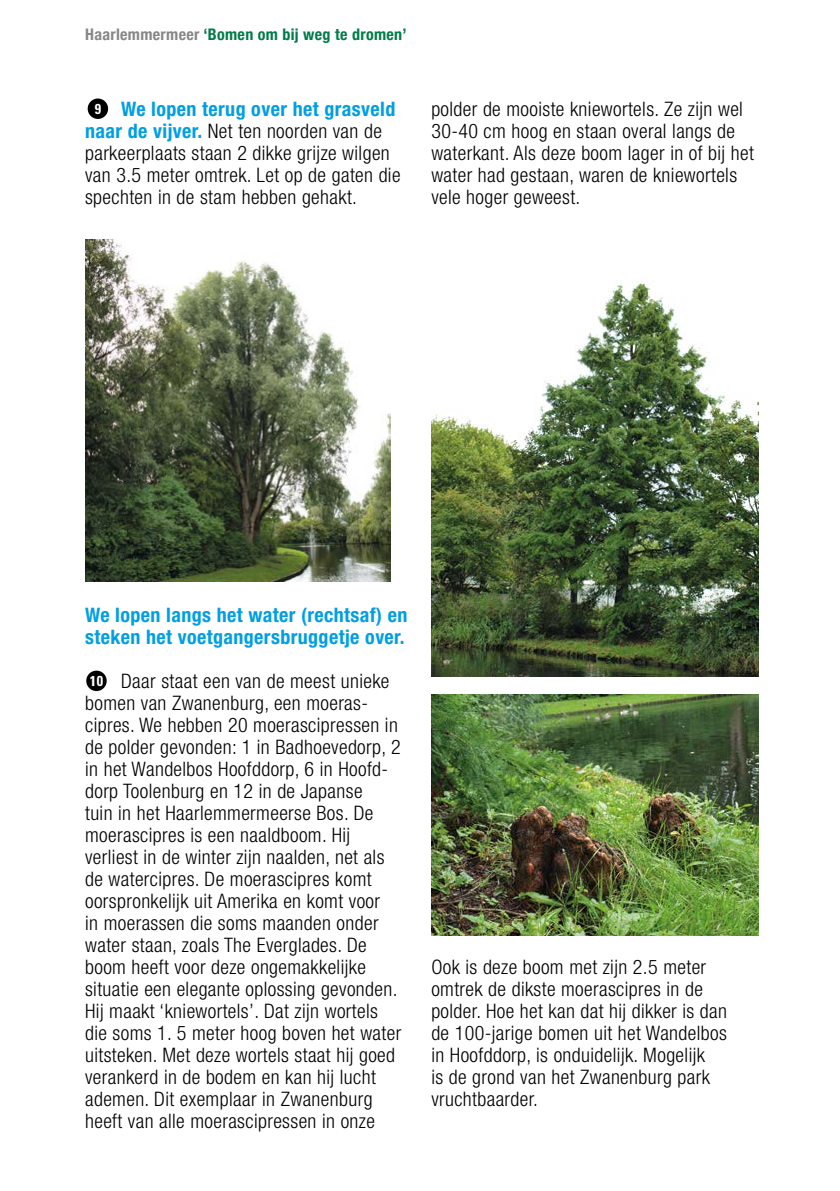
<style>
.page{position:relative;width:840px;height:1191px;background:#fff}
.page>*{position:absolute;margin:0;border:0;box-sizing:border-box;transform-origin:0 0}
.t1{font:300 condensed 20px/22px "Helvetica Neue LT";letter-spacing:.02em;color:#000}
.t2{font:700 condensed 20px/22px "Helvetica Neue LT";letter-spacing:.02em;color:#009fe3}
.t3{font:700 condensed 16px "Helvetica Neue";letter-spacing:.02em;color:#007b49}
.t4{font:700 condensed 14.4px "Univers LT";color:#fff}
.s1{color:#878787}
.s2{font-weight:700;color:#009fe3}
</style>
<div class="page">
<img style="left:85px;top:240px;width:305px;height:341px">
<img style="left:431px;top:281px;width:327px;height:395px">
<img style="left:431px;top:694px;width:327px;height:241px">
<div style="left:88px;top:98px;width:20px;height:21px;background:#000;border-radius:50%"></div>
<div style="left:86px;top:670px;width:21px;height:21px;background:#000;border-radius:50%"></div>
<p class="t3" style="left:85px;top:21px;width:323px"><span class="s1">Haarlemmermeer</span> ‘Bomen om bij weg te dromen’</p>
<p class="t1" style="left:85px;top:98px;width:317px;text-indent:36px"><span class="s2">We lopen terug over het grasveld naar de vijver.</span> Net ten noorden van de parkeerplaats staan 2 dikke grijze wilgen van 3.5 meter omtrek. Let op de gaten die spechten in de stam hebben gehakt.</p>
<p class="t4" style="left:95px;top:100px;width:8px">9</p>
<p class="t1" style="left:431px;top:98px;width:324px">polder de mooiste kniewortels. Ze zijn wel 30-40 cm hoog en staan overal langs de waterkant. Als deze boom lager in of bij het water had gestaan, waren de kniewortels vele hoger geweest.</p>
<p class="t2" style="left:85px;top:604px;width:324px">We lopen langs het water (rechtsaf) en steken het voetgangersbruggetje over.</p>
<p class="t1" style="left:85px;top:670px;width:317px;text-indent:36px">Daar staat een van de meest unieke bomen van Zwanenburg, een moeras&shy;cipres. We hebben 20 moerascipressen in de polder gevonden: 1 in Badhoevedorp, 2 in het Wandelbos Hoofddorp, 6 in Hoofd&shy;dorp Toolenburg en 12 in de Japanse<br>tuin in het Haarlemmermeerse Bos. De moerascipres is een naaldboom. Hij verliest in de winter zijn naalden, net als de watercipres. De moerascipres komt oorspronkelijk uit Amerika en komt voor<br>in moerassen die soms maanden onder water staan, zoals The Everglades. De boom heeft voor deze ongemakkelijke situatie een elegante oplossing gevonden.<br>Hij maakt ‘kniewortels’. Dat zijn wortels die soms 1. 5 meter hoog boven het water uitsteken. Met deze wortels staat hij goed verankerd in de bodem en kan hij lucht ademen. Dit exemplaar in Zwanenburg heeft van alle moerascipressen in onze</p>
<p class="t4" style="left:90px;top:672px;width:15px">10</p>
<p class="t1" style="left:431px;top:956px;width:297px">Ook is deze boom met zijn 2.5 meter omtrek de dikste moerascipres in de polder. Hoe het kan dat hij dikker is dan de 100-jarige bomen uit het Wandelbos in Hoofddorp, is onduidelijk. Mogelijk<br>is de grond van het Zwanenburg park vruchtbaarder.</p>
</div>
